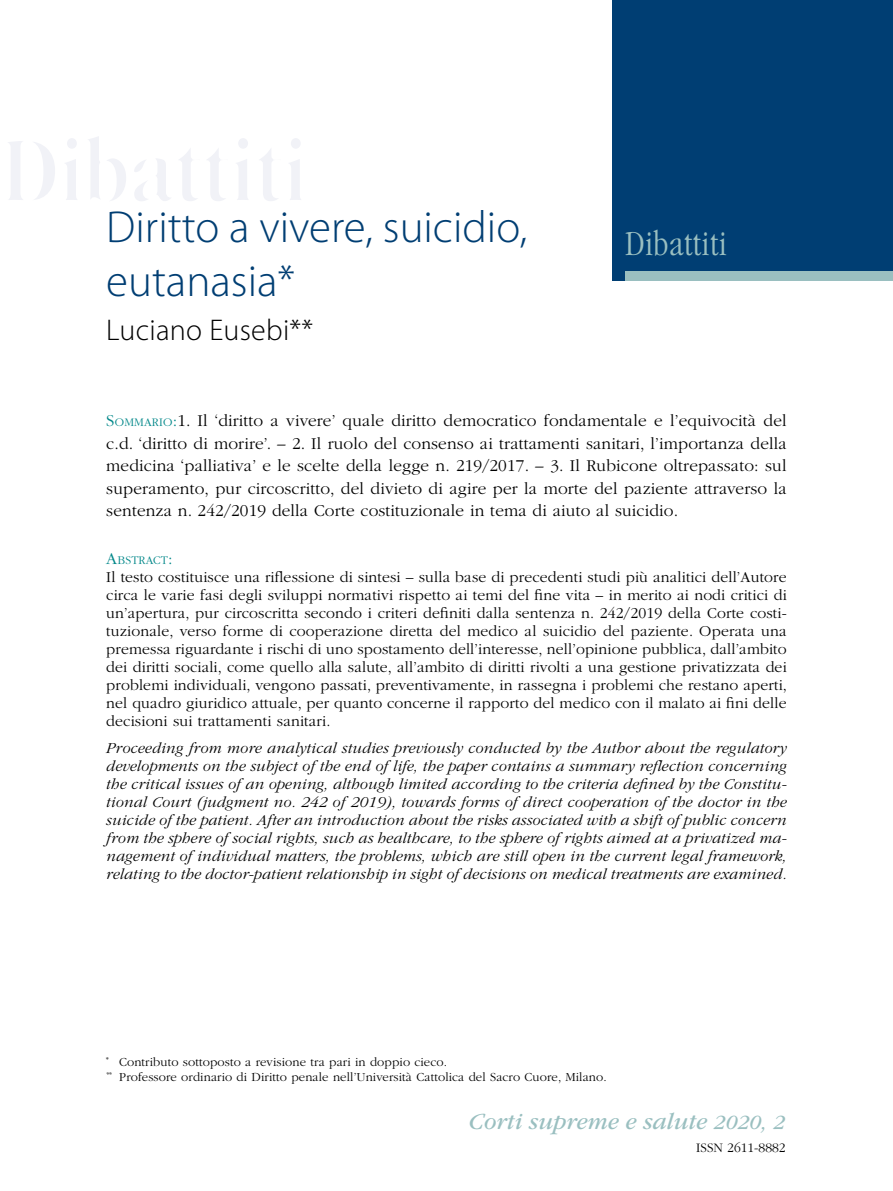
<style>
.page{position:relative;width:893px;height:1191px;background:#fff}
.page>*{position:absolute;margin:0;border:0;box-sizing:border-box;transform-origin:0 0}
.t1{font:300 45px/54px "Myriad Pro";color:#003e73}
.t2{font:300 condensed 36px "ITC Garamond Std";letter-spacing:.01em;color:#9abfc0}
.t3{font:300 30px "Myriad Pro";letter-spacing:.01em;color:#000}
.t4{font:italic 24px "ITC Garamond Std";color:#9abfc0}
.t5{font:300 17.25px/22.5px "ITC Garamond Std";letter-spacing:.01em;color:#000;text-align:justify}
.t6{font:300 15.75px/18px "ITC Garamond Std";letter-spacing:.01em;color:#000;text-align:justify}
.t7{font:italic 300 15.75px/18px "ITC Garamond Std";letter-spacing:.01em;color:#000;text-align:justify}
.t8{font:300 13.5px "ITC Garamond Std";color:#000}
.t9{font:300 12.75px/15.3px "ITC Garamond Std";letter-spacing:.01em;color:#000}
.t10{font:300 12.15px "ITC Garamond Std";letter-spacing:.015em;color:#008789}
.s1{color:#008789}
.s2{font-size:12.15px;color:#008789}
.s3{font-size:17.25px}
.s4{font-size:21px}
</style>
<div class="page">
<div style="left:612px;top:0;width:281px;height:281px;background:#003e73"></div>
<div style="left:625px;top:271px;width:268px;height:10px;background:#9abfc0"></div>
<h1 class="t1" style="left:106px;top:201px;width:422px">Diritto a vivere, suicidio, eutanasia*</h1>
<h3 class="t3" style="left:106px;top:313px;width:209px">Luciano Eusebi**</h3>
<h2 class="t2" style="left:625px;top:224px;width:103px">Dibattiti</h2>
<p class="t5" style="left:106px;top:410px;width:682px"><span class="s1">S</span><span class="s2">OMMARIO</span><span class="s1">:</span>1. Il ‘diritto a vivere’ quale diritto democratico fondamentale e l’equivocità del c.d. ‘diritto di morire’. – 2. Il ruolo del consenso ai trattamenti sanitari, l’importanza della medicina ‘palliativa’ e le scelte della legge n. 219/2017. – 3. Il Rubicone oltrepassato: sul superamento, pur circoscritto, del divieto di agire per la morte del paziente attraverso la sentenza n. 242/2019 della Corte costituzionale in tema di aiuto al suicidio.</p>
<p class="t10" style="left:106px;top:554px;width:68px"><span class="s3">A</span>BSTRACT<span class="s3">:</span></p>
<p class="t6" style="left:106px;top:568px;width:682px">Il testo costituisce una riflessione di sintesi – sulla base di precedenti studi più analitici dell’Autore circa le varie fasi degli sviluppi normativi rispetto ai temi del fine vita – in merito ai nodi critici di un’apertura, pur circoscritta secondo i criteri definiti dalla sentenza n. 242/2019 della Corte costi&shy;tuzionale, verso forme di cooperazione diretta del medico al suicidio del paziente. Operata una premessa riguardante i rischi di uno spostamento dell’interesse, nell’opinione pubblica, dall’ambito dei diritti sociali, come quello alla salute, all’ambito di diritti rivolti a una gestione privatizzata dei problemi individuali, vengono passati, preventivamente, in rassegna i problemi che restano aperti, nel quadro giuridico attuale, per quanto concerne il rapporto del medico con il malato ai fini delle decisioni sui trattamenti sanitari.</p>
<p class="t7" style="left:106px;top:739px;width:682px">Proceeding from more analytical studies previously conducted by the Author about the regulatory developments on the subject of the end of life, the paper contains a summary reflection concerning the critical issues of an opening, although limited according to the criteria defined by the Constitu&shy;tional Court (judgment no. 242 of 2019), towards forms of direct cooperation of the doctor in the suicide of the patient. After an introduction about the risks associated with a shift of public concern from the sphere of social rights, such as healthcare, to the sphere of rights aimed at a privatized ma&shy;nagement of individual matters, the problems, which are still open in the current legal framework, relating to the doctor-patient relationship in sight of decisions on medical treatments are examined.</p>
<p class="t9" style="left:106px;top:1054px;width:502px"><sup>*</sup> Contributo sottoposto a revisione tra pari in doppio cieco.<br><sup>**</sup> Professore ordinario di Diritto penale nell’Università Cattolica del Sacro Cuore, Milano.</p>
<h3 class="t4" style="left:469px;top:1108px;width:318px">Corti supreme e salute <span class="s4">2020, 2</span></h3>
<p class="t8" style="left:696px;top:1140px;width:91px">ISSN 2611-8882</p>
</div>
